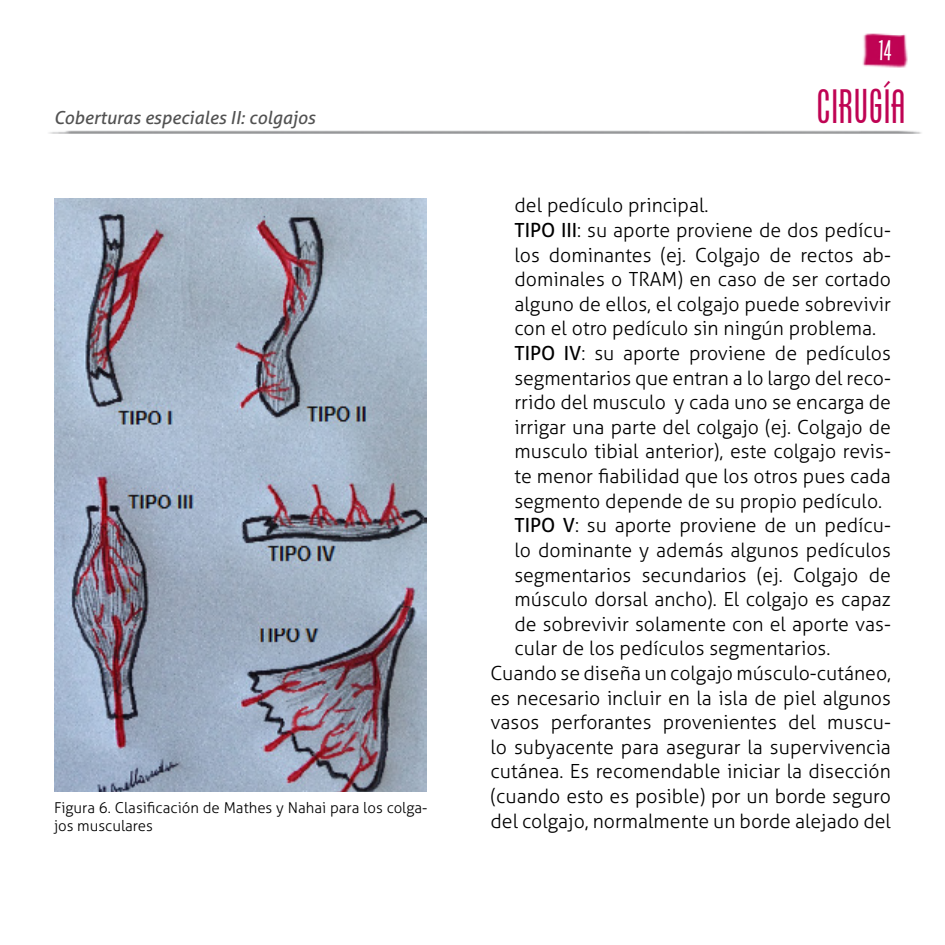
<style>
.page{position:relative;width:945px;height:945px;background:#fff}
.page>*{position:absolute;margin:0;border:0;box-sizing:border-box;transform-origin:0 0}
.t1{font:45px "Cg Phenix American";color:#bf0353}
.t2{font:300 19.5px "Aller";color:#000}
.t3{font:italic 18px "Aller";color:#525252}
.t4{font:300 15px/18px "Aller";color:#000}
.s1{font-weight:400}
</style>
<div class="page">
<img style="left:49px;top:33px;width:872px;height:101px">
<img style="left:54px;top:199px;width:372px;height:593px">
<svg style="left:879px;top:40px;width:13px;height:20px"></svg>
<p class="t3" style="left:54px;top:106px;width:263px">Coberturas especiales II: colgajos</p>
<p class="t4" style="left:54px;top:798px;width:375px">Figura 6. Clasificación de Mathes y Nahai para los colga&shy;jos musculares</p>
<h1 class="t1" style="left:816px;top:80px;width:91px">CIRUGÍA</h1>
<p class="t2" style="left:514px;top:194px;width:195px">del pedículo principal.</p>
<p class="t2" style="left:514px;top:218px;width:378px"><span class="s1">TIPO III</span>: su aporte proviene de dos pedícu-</p>
<p class="t2" style="left:514px;top:243px;width:378px">los dominantes (ej. Colgajo de rectos ab-</p>
<p class="t2" style="left:514px;top:268px;width:378px">dominales o TRAM) en caso de ser cortado</p>
<p class="t2" style="left:514px;top:292px;width:378px">alguno de ellos, el colgajo puede sobrevivir</p>
<p class="t2" style="left:514px;top:317px;width:363px">con el otro pedículo sin ningún problema.</p>
<p class="t2" style="left:514px;top:341px;width:378px"><span class="s1">TIPO IV</span>: su aporte proviene de pedículos</p>
<p class="t2" style="left:514px;top:366px;width:378px">segmentarios que entran a lo largo del reco-</p>
<p class="t2" style="left:514px;top:391px;width:378px">rrido del musculo y cada uno se encarga de</p>
<p class="t2" style="left:514px;top:415px;width:378px">irrigar una parte del colgajo (ej. Colgajo de</p>
<p class="t2" style="left:514px;top:440px;width:378px">musculo tibial anterior), este colgajo revis-</p>
<p class="t2" style="left:514px;top:464px;width:378px">te menor fiabilidad que los otros pues cada</p>
<p class="t2" style="left:514px;top:489px;width:369px">segmento depende de su propio pedículo.</p>
<p class="t2" style="left:514px;top:514px;width:378px"><span class="s1">TIPO V</span>: su aporte proviene de un pedícu-</p>
<p class="t2" style="left:514px;top:538px;width:378px">lo dominante y además algunos pedículos</p>
<p class="t2" style="left:514px;top:563px;width:378px">segmentarios secundarios (ej. Colgajo de</p>
<p class="t2" style="left:514px;top:587px;width:378px">músculo dorsal ancho). El colgajo es capaz</p>
<p class="t2" style="left:514px;top:612px;width:378px">de sobrevivir solamente con el aporte vas-</p>
<p class="t2" style="left:514px;top:637px;width:317px">cular de los pedículos segmentarios.</p>
<p class="t2" style="left:490px;top:661px;width:402px">Cuando se diseña un colgajo músculo-cutáneo,</p>
<p class="t2" style="left:490px;top:686px;width:402px">es necesario incluir en la isla de piel algunos</p>
<p class="t2" style="left:490px;top:711px;width:402px">vasos perforantes provenientes del muscu-</p>
<p class="t2" style="left:490px;top:735px;width:402px">lo subyacente para asegurar la supervivencia</p>
<p class="t2" style="left:490px;top:760px;width:402px">cutánea. Es recomendable iniciar la disección</p>
<p class="t2" style="left:490px;top:784px;width:402px">(cuando esto es posible) por un borde seguro</p>
<p class="t2" style="left:490px;top:809px;width:402px">del colgajo, normalmente un borde alejado del</p>
</div>
